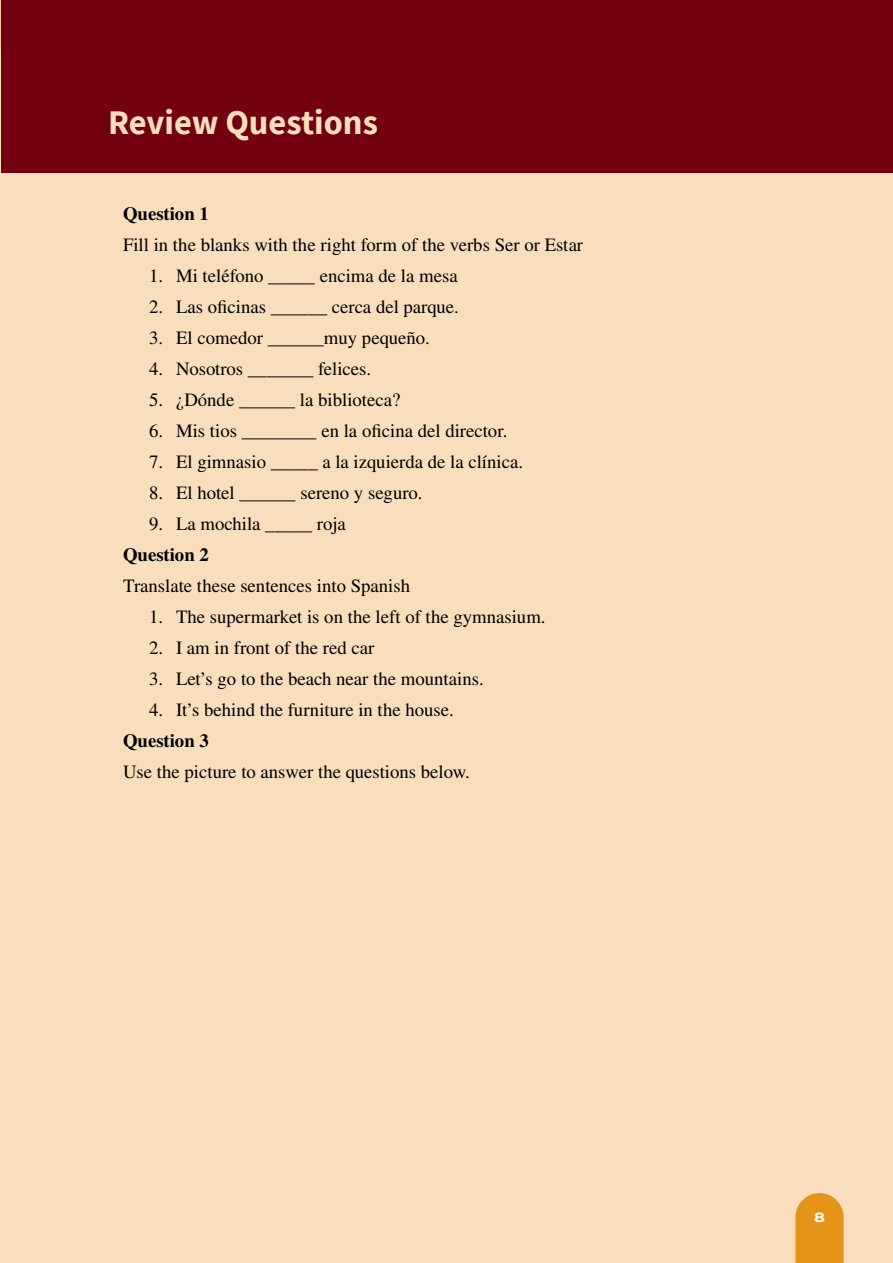
<style>
.page{position:relative;width:893px;height:1263px;background:#f8debc}
.page>*{position:absolute;margin:0;border:0;box-sizing:border-box;transform-origin:0 0}
.t1{font:700 34.5px "Source Sans Pro";color:#f8debc}
.t2{font:18.75px "STIX General";color:#000}
.t3{font:700 18.75px "STIX General";color:#000}
.t4{font:800 13.5px "Archivo Expanded";color:#fff}
</style>
<div class="page">
<svg style="left:795px;top:1193px;width:49px;height:70px;background:#e79a27"></svg>
<div style="left:2px;top:0;width:891px;height:172px;background:#720011"></div>
<h1 class="t1" style="left:108px;top:99px;width:271px">Review Questions</h1>
<p class="t3" style="left:123px;top:200px;width:87px">Question 1</p>
<p class="t2" style="left:123px;top:232px;width:462px">Fill in the blanks with the right form of the verbs Ser or Estar</p>
<p class="t2" style="left:149px;top:263px;width:310px">1. Mi teléfono _____ encima de la mesa</p>
<p class="t2" style="left:149px;top:294px;width:311px">2. Las oficinas ______ cerca del parque.</p>
<p class="t2" style="left:149px;top:325px;width:282px">3. El comedor ______muy pequeño.</p>
<p class="t2" style="left:149px;top:356px;width:224px">4. Nosotros _______ felices.</p>
<p class="t2" style="left:149px;top:387px;width:253px">5. ¿Dónde ______ la biblioteca?</p>
<p class="t2" style="left:149px;top:418px;width:360px">6. Mis tios ________ en la oficina del director.</p>
<p class="t2" style="left:149px;top:449px;width:376px">7. El gimnasio _____ a la izquierda de la clínica.</p>
<p class="t2" style="left:149px;top:480px;width:275px">8. El hotel ______ sereno y seguro.</p>
<p class="t2" style="left:149px;top:511px;width:198px">9. La mochila _____ roja</p>
<p class="t3" style="left:123px;top:542px;width:87px">Question 2</p>
<p class="t2" style="left:123px;top:573px;width:289px">Translate these sentences into Spanish</p>
<p class="t2" style="left:149px;top:604px;width:398px">1. The supermarket is on the left of the gymnasium.</p>
<p class="t2" style="left:149px;top:635px;width:227px">2. I am in front of the red car</p>
<p class="t2" style="left:149px;top:666px;width:336px">3. Let’s go to the beach near the mountains.</p>
<p class="t2" style="left:149px;top:697px;width:306px">4. It’s behind the furniture in the house.</p>
<p class="t3" style="left:123px;top:728px;width:87px">Question 3</p>
<p class="t2" style="left:123px;top:759px;width:348px">Use the picture to answer the questions below.</p>
<p class="t4" style="left:814px;top:1207px;width:12px">8</p>
</div>
